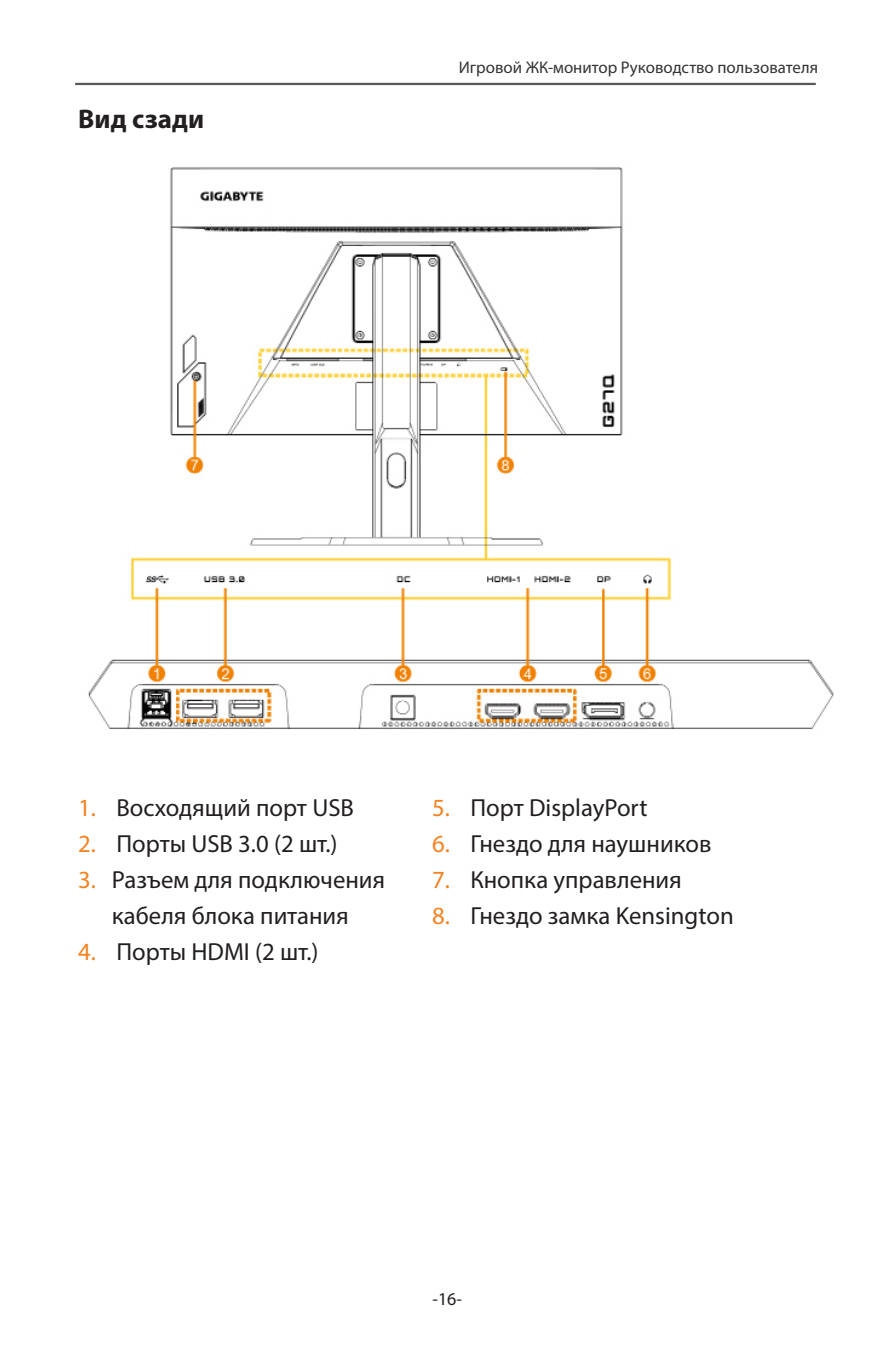
<style>
.page{position:relative;width:893px;height:1346px;background:#fff}
.page>*{position:absolute;margin:0;border:0;box-sizing:border-box;transform-origin:0 0}
.t1{font:700 27px "Myriad Pro";color:#231f20}
.t2{font:24.75px/36px "Myriad Pro";color:#231f20;text-align:center}
.t3{font:18px "Myriad Pro";color:#231f20}
.t4{font:16.88px "Myriad Pro";color:#333}
.s1{color:#f58220}
</style>
<div class="page">
<hr style="left:75px;top:83px;width:741px;height:2px;background:#57585a">
<img style="left:88px;top:167px;width:746px;height:562px">
<p class="t1" style="left:78px;top:101px;width:128px">Вид сзади</p>
<p class="t4" style="left:459px;top:57px;width:361px">Игровой ЖК-монитор Руководство пользователя</p>
<p class="t2" style="left:78px;top:789px;width:277px"><span class="s1">1.</span> Восходящий порт USB</p>
<p class="t2" style="left:78px;top:825px;width:261px"><span class="s1">2.</span> Порты USB 3.0 (2 шт.)</p>
<p class="t2" style="left:78px;top:861px;width:308px"><span class="s1">3.</span> Разъем для подключения кабеля блока питания</p>
<p class="t2" style="left:78px;top:933px;width:242px"><span class="s1">4.</span> Порты HDMI (2 шт.)</p>
<p class="t2" style="left:432px;top:789px;width:217px"><span class="s1">5.</span> Порт DisplayPort</p>
<p class="t2" style="left:432px;top:825px;width:281px"><span class="s1">6.</span> Гнездо для наушников</p>
<p class="t2" style="left:432px;top:861px;width:251px"><span class="s1">7.</span> Кнопка управления</p>
<p class="t2" style="left:432px;top:897px;width:303px"><span class="s1">8.</span> Гнездо замка Kensington</p>
<p class="t3" style="left:432px;top:1288px;width:31px">-16-</p>
</div>
